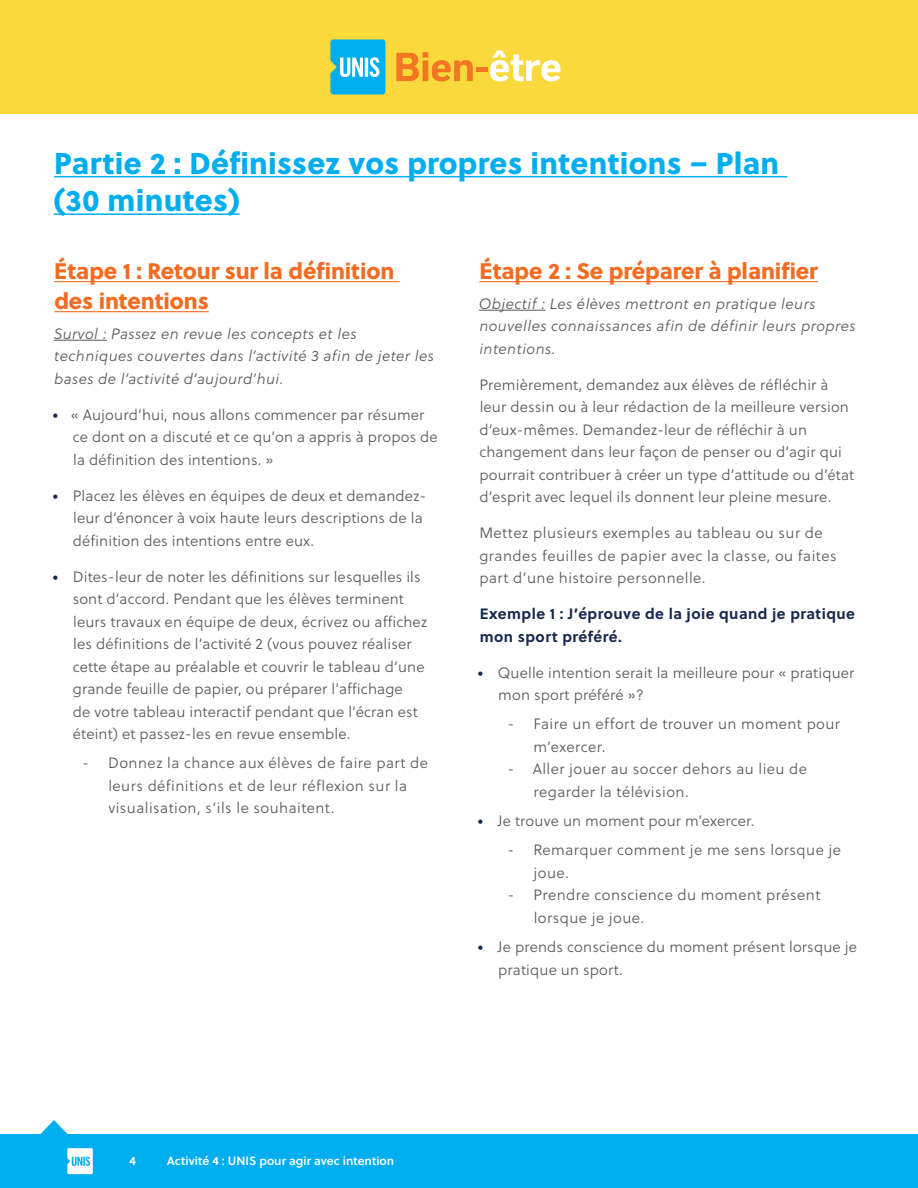
<style>
.page{position:relative;width:918px;height:1188px;background:#fff}
.page>*{position:absolute;margin:0;border:0;box-sizing:border-box;transform-origin:0 0}
.t1{font:30px/37.5px "Soleil Xb";letter-spacing:.01em;color:#00aeef}
.t2{font:22.5px/30px "Soleil Xb";letter-spacing:-.005em;color:#f36c21}
.t3{font:15px/22.5px "Soleil Lt";letter-spacing:.01em;color:#58595b}
.t4{font:15px/22.5px "Soleil Lt";letter-spacing:.03em;color:#58595b}
.t5{font:italic 15px/22.5px "Soleil Lt";letter-spacing:.03em;color:#58595b}
.t6{font:700 15px/22.5px "Soleil";letter-spacing:.03em;color:#17294f}
.t7{font:12px "Soleil Sb";color:#fff}
.s1{font-family:"Soleil";font-weight:700;color:#17294f}
</style>
<div class="page">
<div style="left:0;top:1134px;width:918px;height:54px;background:#00aeef"></div>
<div style="left:0;top:0;width:918px;height:114px;background:#fad93d"></div>
<svg style="left:40px;top:1120px;width:28px;height:14px"></svg>
<svg style="left:67px;top:1148px;width:26px;height:26px"></svg>
<svg style="left:330px;top:39px;width:55px;height:56px;background:#2fbbea"></svg>
<svg style="left:396px;top:52px;width:77px;height:30px"></svg>
<div style="left:476px;top:67px;width:12px;height:5px;background:#f47523"></div>
<svg style="left:490px;top:50px;width:70px;height:32px"></svg>
<hr style="left:54px;top:176px;width:733px;height:1px;background:#00aeef">
<hr style="left:54px;top:213px;width:186px;height:2px;background:#00aeef">
<hr style="left:54px;top:281px;width:346px;height:1px;background:#f36c21">
<hr style="left:54px;top:311px;width:155px;height:1px;background:#f36c21">
<hr style="left:54px;top:340px;width:53px;height:1px;background:#58595b">
<hr style="left:479px;top:281px;width:339px;height:1px;background:#f36c21">
<hr style="left:479px;top:310px;width:67px;height:1px;background:#58595b">
<h1 class="t1" style="left:54px;top:143px;width:727px">Partie 2 : Définissez vos propres intentions – Plan (30 minutes)</h1>
<h2 class="t2" style="left:54px;top:255px;width:342px">Étape 1 : Retour sur la définition des intentions</h2>
<p class="t5" style="left:54px;top:322px;width:382px">Survol : Passez en revue les concepts et les techniques couvertes dans l’activité 3 afin de jeter les bases de l’activité d’aujourd’hui.</p>
<p class="t3" style="left:73px;top:403px;width:367px;text-indent:-20px"><span class="s1">•</span> « Aujourd’hui, nous allons commencer par résumer ce dont on a discuté et ce qu’on a appris à propos de la définition des intentions. »</p>
<p class="t3" style="left:73px;top:484px;width:355px;text-indent:-20px"><span class="s1">•</span> Placez les élèves en équipes de deux et demandez&shy;leur d’énoncer à voix haute leurs descriptions de la définition des intentions entre eux.</p>
<p class="t3" style="left:73px;top:565px;width:356px;text-indent:-20px"><span class="s1">•</span> Dites-leur de noter les définitions sur lesquelles ils sont d’accord. Pendant que les élèves terminent leurs travaux en équipe de deux, écrivez ou affichez les définitions de l’activité 2 (vous pouvez réaliser cette étape au préalable et couvrir le tableau d’une grande feuille de papier, ou préparer l’affichage<br>de votre tableau interactif pendant que l’écran est éteint) et passez-les en revue ensemble.</p>
<p class="t4" style="left:108px;top:752px;width:321px;text-indent:-26px">- Donnez la chance aux élèves de faire part de leurs définitions et de leur réflexion sur la visualisation, s’ils le souhaitent.</p>
<h2 class="t2" style="left:479px;top:255px;width:340px">Étape 2 : Se préparer à planifier</h2>
<p class="t5" style="left:479px;top:292px;width:378px">Objectif : Les élèves mettront en pratique leurs nouvelles connaissances afin de définir leurs propres intentions.</p>
<p class="t3" style="left:479px;top:373px;width:376px">Premièrement, demandez aux élèves de réfléchir à leur dessin ou à leur rédaction de la meilleure version d’eux-mêmes. Demandez-leur de réfléchir à un changement dans leur façon de penser ou d’agir qui pourrait contribuer à créer un type d’attitude ou d’état d’esprit avec lequel ils donnent leur pleine mesure.</p>
<p class="t4" style="left:479px;top:522px;width:359px">Mettez plusieurs exemples au tableau ou sur de grandes feuilles de papier avec la classe, ou faites part d’une histoire personnelle.</p>
<p class="t6" style="left:480px;top:602px;width:377px">Exemple 1 : J’éprouve de la joie quand je pratique mon sport préféré.</p>
<p class="t3" style="left:498px;top:661px;width:358px;text-indent:-20px"><span class="s1">•</span> Quelle intention serait la meilleure pour « pratiquer mon sport préféré »?</p>
<p class="t4" style="left:534px;top:713px;width:308px;text-indent:-26px">- Faire un effort de trouver un moment pour m’exercer.</p>
<p class="t4" style="left:534px;top:758px;width:275px;text-indent:-26px">- Aller jouer au soccer dehors au lieu de regarder la télévision.</p>
<p class="t3" style="left:478px;top:810px;width:278px"><span class="s1">•</span> Je trouve un moment pour m’exercer.</p>
<p class="t4" style="left:534px;top:839px;width:309px;text-indent:-26px">- Remarquer comment je me sens lorsque je joue.</p>
<p class="t4" style="left:534px;top:884px;width:288px;text-indent:-26px">- Prendre conscience du moment présent lorsque je joue.</p>
<p class="t3" style="left:498px;top:936px;width:360px;text-indent:-20px"><span class="s1">•</span> Je prends conscience du moment présent lorsque je pratique un sport.</p>
<p class="t7" style="left:129px;top:1152px;width:8px">4</p>
<p class="t7" style="left:167px;top:1152px;width:229px">Activité 4 : UNIS pour agir avec intention</p>
</div>
